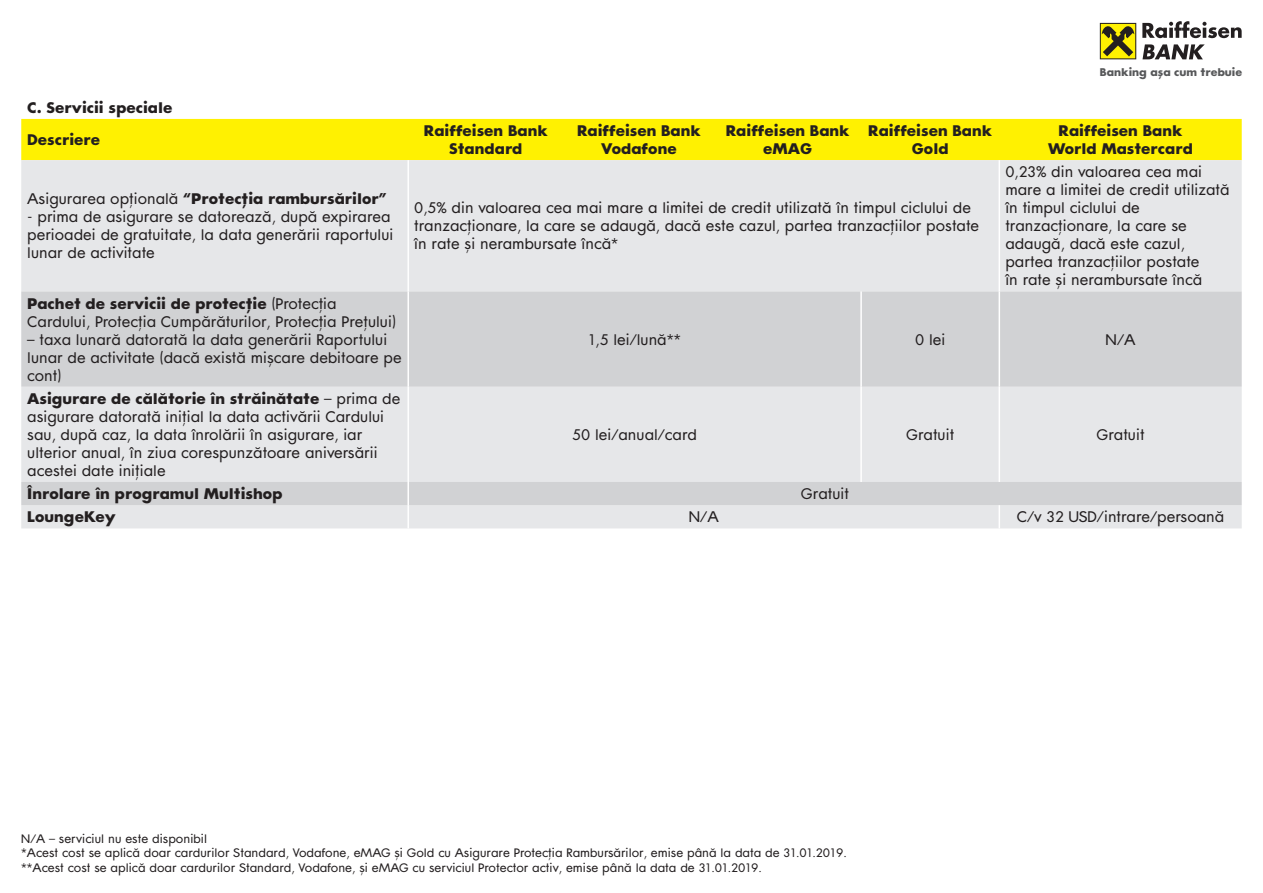
<style>
.page{position:relative;width:1263px;height:893px;background:#fff}
.page>*{position:absolute;margin:0;border:0;box-sizing:border-box;transform-origin:0 0}
.t1{font:15px/18px "Raiffeisen RO";color:#231f20}
.t2{font:700 15px/18px "Raiffeisen RO";color:#231f20;text-align:center}
.t3{font:12px/14.4px "Raiffeisen RO";color:#231f20}
.t4{font:700 10.95px "Raiffeisen RO";color:#57585a}
.s1{font-weight:400}
.s2{font-weight:700}
</style>
<div class="page">
<svg style="left:1100px;top:23px;width:36px;height:36px"></svg>
<div style="left:1101px;top:24px;width:34px;height:34px;background:#fff101"></div>
<svg style="left:1102px;top:26px;width:32px;height:30px"></svg>
<svg style="left:1142px;top:21px;width:99px;height:17px"></svg>
<svg style="left:1142px;top:44px;width:63px;height:15px"></svg>
<svg style="left:21px;top:118px;width:1221px;height:1px"></svg>
<div style="left:21px;top:119px;width:1221px;height:41px;background:#fff101"></div>
<div style="left:21px;top:160px;width:1221px;height:368px;background:#e6e7e9"></div>
<svg style="left:21px;top:291px;width:1221px;height:214px;background:#dadbdd"></svg>
<hr style="left:407px;top:160px;width:2px;height:131px;background:#fff">
<hr style="left:407px;top:291px;width:2px;height:96px;background:#fff">
<hr style="left:407px;top:387px;width:2px;height:95px;background:#fff">
<hr style="left:998px;top:160px;width:2px;height:131px;background:#fff">
<hr style="left:860px;top:291px;width:2px;height:96px;background:#fff">
<hr style="left:998px;top:291px;width:2px;height:96px;background:#fff">
<hr style="left:860px;top:387px;width:2px;height:95px;background:#fff">
<hr style="left:998px;top:387px;width:2px;height:95px;background:#fff">
<hr style="left:407px;top:482px;width:2px;height:23px;background:#fff">
<hr style="left:407px;top:505px;width:2px;height:23px;background:#fff">
<hr style="left:998px;top:505px;width:2px;height:23px;background:#fff">
<p class="t2" style="left:27px;top:93px;width:147px;line-height:32.2px;text-align:left">C. Servicii speciale<br>Descriere</p>
<p class="t4" style="left:1100px;top:68px;width:144px">Banking așa cum trebuie</p>
<p class="t2" style="left:424px;top:124px;width:125px">Raiffeisen Bank<br>Standard</p>
<p class="t2" style="left:577px;top:124px;width:125px">Raiffeisen Bank<br>Vodafone</p>
<p class="t2" style="left:726px;top:124px;width:125px">Raiffeisen Bank eMAG</p>
<p class="t2" style="left:868px;top:124px;width:125px">Raiffeisen Bank<br>Gold</p>
<p class="t2" style="left:1048px;top:124px;width:147px">Raiffeisen Bank<br>World Mastercard</p>
<p class="t2" style="left:27px;top:192px;width:361px"><span class="s1">Asigurarea opţională</span> “Protecţia rambursărilor”</p>
<p class="t1" style="left:27px;top:210px;width:368px">- prima de asigurare se datorează, după expirarea perioadei de gratuitate, la data generării raportului lunar de activitate</p>
<p class="t1" style="left:414px;top:201px;width:566px">0,5% din valoarea cea mai mare a limitei de credit utilizat` \n timpul ciclului de tranzac]ionare, la care se adaug`, dac` este cazul, partea tranzac]iilor postate \n rate [i nerambursate \nc`*</p>
<p class="t1" style="left:1005px;top:165px;width:226px">0,23% din valoarea cea mai mare a limitei de credit utilizat` \n timpul ciclului de tranzac]ionare, la care se adaug`, dac` este cazul, partea tranzac]iilor postate<br>\n rate [i nerambursate \nc`</p>
<p class="t1" style="left:27px;top:296px;width:370px"><span class="s2">Pachet de servicii de protecţie</span> (Protecţia<br>Cardului, Protecţia Cumpărăturilor, Protecţia Preţului)</p>
<p class="t1" style="left:27px;top:332px;width:376px">– taxa lunară datorată la data generării Raportului lunar de activitate (dacă există mişcare debitoare pe cont)</p>
<p class="t1" style="left:588px;top:332px;width:94px">1,5 lei/lună**</p>
<p class="t1" style="left:915px;top:332px;width:32px">0 lei</p>
<p class="t1" style="left:1105px;top:332px;width:31px">N/A</p>
<p class="t1" style="left:27px;top:391px;width:375px"><span class="s2">Asigurare de călătorie în străinătate</span> – prima de asigurare datorată iniţial la data activării Cardului sau, după caz, la data înrolării în asigurare, iar ulterior anual, în ziua corespunzătoare aniversării acestei date ini]iale</p>
<p class="t1" style="left:572px;top:427px;width:126px">50 lei/anual/card</p>
<p class="t1" style="left:906px;top:427px;width:50px">Gratuit</p>
<p class="t1" style="left:1096px;top:427px;width:50px">Gratuit</p>
<p class="t2" style="left:27px;top:487px;width:257px">Înrolare în programul Multishop</p>
<p class="t1" style="left:801px;top:487px;width:50px">Gratuit</p>
<p class="t2" style="left:27px;top:510px;width:90px">LoungeKey</p>
<p class="t1" style="left:689px;top:510px;width:31px">N/A</p>
<p class="t1" style="left:1017px;top:510px;width:209px">C/v 32 USD/intrare/persoană</p>
<p class="t3" style="left:21px;top:833px;width:827px">N/A – serviciul nu este disponibil<br>*Acest cost se aplică doar cardurilor Standard, Vodafone, eMAG și Gold cu Asigurare Protec]ia Ramburs`rilor, emise pån` la data de 31.01.2019. **Acest cost se aplic` doar cardurilor Standard, Vodafone, [i eMAG cu serviciul Protector activ, emise pån` la data de 31.01.2019.</p>
</div>
